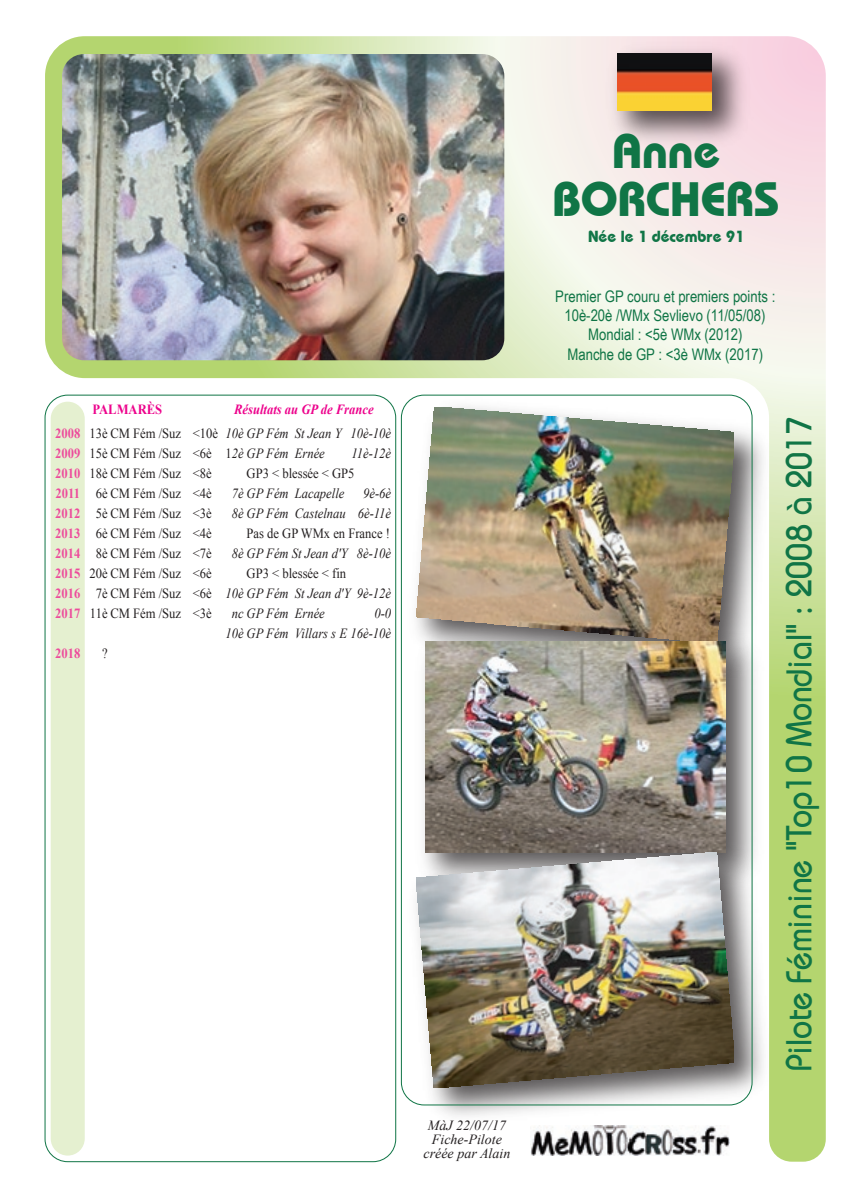
<style>
.page{position:relative;width:842px;height:1191px;background:#fff}
.page>*{position:absolute;margin:0;border:0;box-sizing:border-box;transform-origin:0 0}
.t1{font:700 48px/48px "Bauhaus IT Cby BT";color:#107546;text-align:center}
.t2{font:36px "Bauhaus";color:#107546;scale:.9 1}
.t3{font:16px/19.2px "Arial Narrow";color:#107546;text-align:center}
.t4{font:700 16px "Bauhaus IT Cby BT";color:#107546}
.t5{font:italic 14px/20px "Times New Roman";color:#231f20;scale:.9 1}
.t6{font:14px "Times New Roman";color:#231f20;scale:.9 1}
.t7{font:700 14px/20px "Times New Roman";color:#ed4c9c;text-align:justify;scale:.9 1}
.t8{font:italic 14px/14px "Times New Roman";color:#231f20;text-align:center}
.t9{font:italic 700 14px "Times New Roman";color:#ed028c;scale:.9 1}
.t10{font:700 14px "Times New Roman";color:#ed028c;scale:.9 1}
.s1{font-style:normal}
</style>
<div class="page">
<img style="left:45px;top:36px;width:781px;height:1125px">
<img style="left:599px;top:36px;width:158px;height:120px">
<img style="left:617px;top:53px;width:95px;height:57px">
<img style="left:531px;top:1125px;width:198px;height:30px">
<p class="t7" style="left:55px;top:423px;width:29px">2008<br>2009<br>2010<br>2011<br>2012<br>2013<br>2014<br>2015<br>2016<br>2017</p>
<p class="t7" style="left:55px;top:643px;width:29px">2018</p>
<p class="t10" style="left:92px;top:400px;width:79px">PALMARÈS</p>
<p class="t9" style="left:234px;top:400px;width:157px">Résultats au GP de France</p>
<p class="t5" style="left:89px;top:423px;width:337px"><span class="s1">13è CM Fém /Suz &lt;10è</span> 10è GP Fém St Jean Y 10è-10è<br><span class="s1">15è CM Fém /Suz &lt;6è 1</span>2è GP Fém Ernée</p>
<p class="t5" style="left:351px;top:443px;width:46px">11è-12è</p>
<p class="t6" style="left:89px;top:464px;width:137px">18è CM Fém /Suz &lt;8è</p>
<p class="t6" style="left:247px;top:464px;width:122px">GP3 &lt; blessée &lt; GP5</p>
<p class="t6" style="left:96px;top:484px;width:130px">6è CM Fém /Suz &lt;4è</p>
<p class="t5" style="left:232px;top:483px;width:127px">7è GP Fém Lacapelle</p>
<p class="t5" style="left:363px;top:483px;width:33px">9è-6è</p>
<p class="t6" style="left:96px;top:504px;width:130px">5è CM Fém /Suz &lt;3è</p>
<p class="t5" style="left:232px;top:503px;width:179px">8è GP Fém Castelnau 6è-11è</p>
<p class="t6" style="left:96px;top:524px;width:130px">6è CM Fém /Suz &lt;4è</p>
<p class="t6" style="left:247px;top:524px;width:161px">Pas de GP WMx en France !</p>
<p class="t6" style="left:96px;top:544px;width:130px">8è CM Fém /Suz &lt;7è</p>
<p class="t5" style="left:232px;top:543px;width:178px">8è GP Fém St Jean d'Y 8è-10è</p>
<p class="t6" style="left:89px;top:564px;width:137px">20è CM Fém /Suz &lt;6è</p>
<p class="t6" style="left:247px;top:564px;width:112px">GP3 &lt; blessée &lt; fin</p>
<p class="t5" style="left:96px;top:583px;width:330px"><span class="s1">7è CM Fém /Suz &lt;6è</span> 10è GP Fém St Jean d'Y 9è-12è</p>
<p class="t6" style="left:90px;top:604px;width:137px">11è CM Fém /Suz &lt;3è</p>
<p class="t5" style="left:232px;top:603px;width:105px">nc GP Fém Ernée</p>
<p class="t5" style="left:226px;top:603px;width:186px;text-align:right">0-0<br>10è GP Fém Villars s E 16è-10è</p>
<p class="t6" style="left:102px;top:644px;width:8px">?</p>
<p class="t8" style="left:423px;top:1118px;width:88px">MàJ 22/07/17<br>Fiche-Pilote créée par Alain</p>
<h1 class="t1" style="left:552px;top:127px;width:229px">Anne<br>BORCHERS</h1>
<p class="t4" style="left:588px;top:226px;width:158px">Née le 1 décembre 91</p>
<p class="t3" style="left:555px;top:286px;width:221px">Premier GP couru et premiers points :<br>10è-20è /WMx Sevlievo (11/05/08)<br>Mondial : &lt;5è WMx (2012)<br>Manche de GP : &lt;3è WMx (2017)</p>
<h2 class="t2" style="left:776px;top:1071px;width:729px;rotate:-90deg">Pilote Féminine "Top10 Mondial" : 2008 à 2017</h2>
</div>
